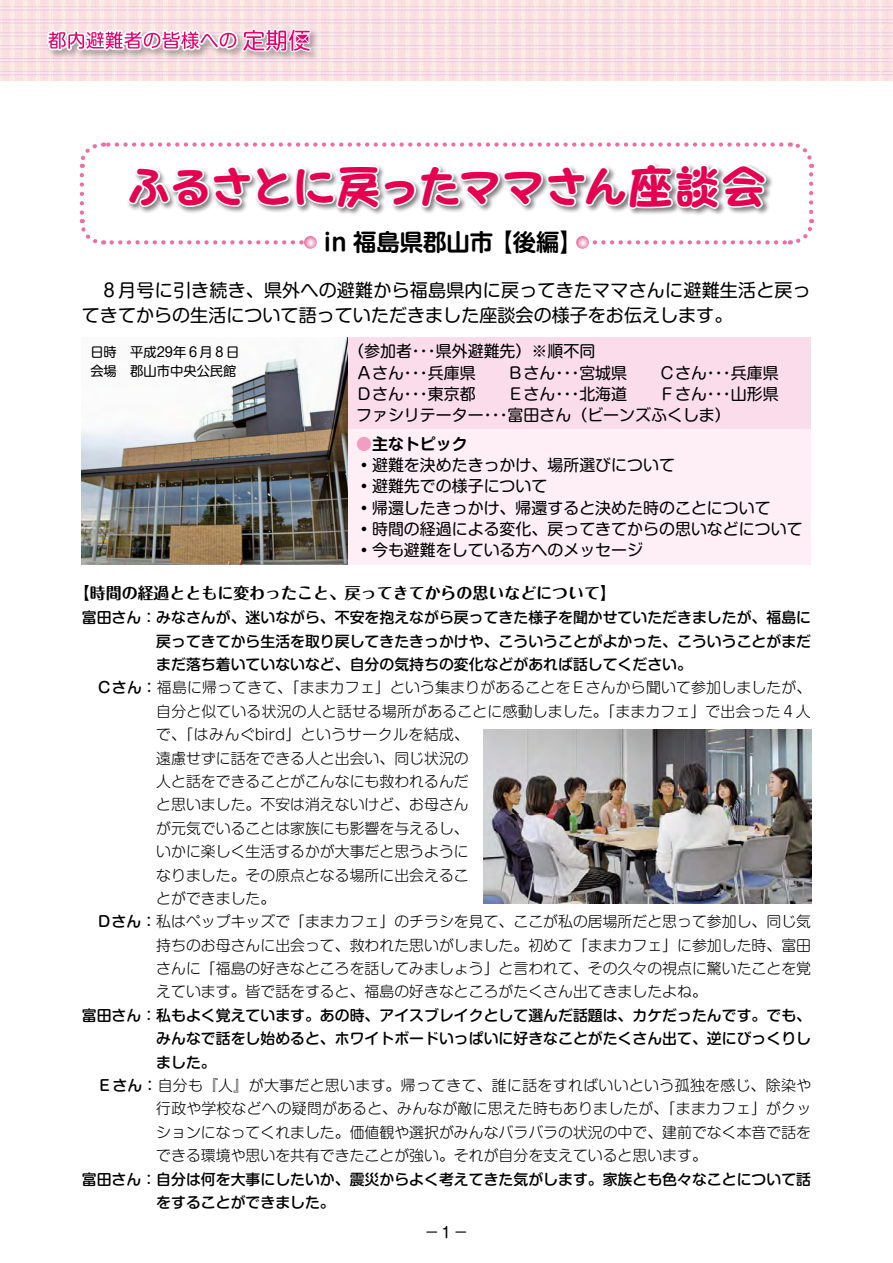
<style>
.page{position:relative;width:893px;height:1263px;background:#fff}
.page>*{position:absolute;margin:0;border:0;box-sizing:border-box;transform-origin:0 0}
.t1{font:46.8px "Pop Joy Std B";letter-spacing:-.11em;color:#e5004f}
.t2{font:700 23.4px "Shin M Go Pro De";color:#000}
.t3{font:18px/25.5px "Shin M Go Pro";letter-spacing:.01em;color:#000}
.t4{font:15.9px/21.3px "Shin M Go Pro";color:#000}
.t5{font:700 15.9px "Maru Fo Pro";color:#000}
.t6{font:700 15.9px "Shin M Go Pro De";color:#000}
.t7{font:300 14.85px "Shin M Go Pro";color:#000}
.t8{font:500 14.85px/23.4px "Shin M Go Pro";color:#000}
.t9{font:300 14.85px "Shin M Go Pro";letter-spacing:.025em;color:#000}
.t10{font:300 14.85px "Shin M Go Pro";letter-spacing:.03em;color:#000}
.t11{font:14.85px "Shin M Go Pro";color:#000}
.t12{font:13.35px/18.6px "Shin M Go Pro";color:#000}
.s1{color:#f19ec2}
.s2{font-weight:500}
</style>
<div class="page">
<img style="left:0;top:0;width:893px;height:81px">
<svg style="left:47px;top:0;width:769px;height:249px"></svg>
<div style="left:348px;top:337px;width:463px;height:92px;background:#fadcea"></div>
<div style="left:348px;top:429px;width:463px;height:135px;background:#fdeff5"></div>
<img style="left:82px;top:337px;width:266px;height:227px">
<img style="left:484px;top:729px;width:327px;height:175px">
<div style="left:425px;top:1230px;width:14px;height:4px;border:3px solid #fff"></div>
<div style="left:454px;top:1230px;width:14px;height:4px;border:3px solid #fff"></div>
<h1 class="t1" style="left:126px;top:157px;width:643px">ふるさとに戻ったママさん座談会</h1>
<h2 class="t2" style="left:324px;top:223px;width:261px">in 福島県郡山市【後編】</h2>
<p class="t3" style="left:82px;top:275px;width:731px">　８月号に引き続き、県外への避難から福島県内に戻ってきたママさんに避難生活と戻ってきてからの生活について語っていただきました座談会の様子をお伝えします。</p>
<p class="t4" style="left:356px;top:339px;width:424px;text-indent:-8px">（参加者・・・県外避難先）※順不同<br>Ａさん・・・兵庫県　　Ｂさん・・・宮城県　　Ｃさん・・・兵庫県<br>Ｄさん・・・東京都　　Ｅさん・・・北海道　　Ｆさん・・・山形県ファシリテーター・・・富田さん（ビーンズふくしま）</p>
<p class="t6" style="left:356px;top:431px;width:113px"><span class="s1">●</span>主なトピック</p>
<p class="t4" style="left:356px;top:453px;width:448px">・避難を決めたきっかけ、場所選びについて<br>・避難先での様子について<br>・帰還したきっかけ、帰還すると決めた時のことについて<br>・時間の経過による変化、戻ってきてからの思いなどについて・今も避難をしている方へのメッセージ</p>
<p class="t5" style="left:74px;top:580px;width:544px">【時間の経過とともに変わったこと、戻ってきてからの思いなどについて】</p>
<p class="t8" style="left:82px;top:604px;width:731px">富田さん：みなさんが、迷いながら、不安を抱えながら戻ってきた様子を聞かせていただきましたが、福島に</p>
<p class="t8" style="left:156px;top:628px;width:656px">戻ってきてから生活を取り戻してきたきっかけや、こういうことがよかった、こういうことがまだ</p>
<p class="t8" style="left:156px;top:651px;width:537px">まだ落ち着いていないなど、自分の気持ちの変化などがあれば話してください。</p>
<p class="t7" style="left:82px;top:676px;width:731px"><span class="s2">　Ｃさん：</span>福島に帰ってきて、「ままカフェ」という集まりがあることをＥさんから聞いて参加しましたが、</p>
<p class="t7" style="left:156px;top:699px;width:656px">自分と似ている状況の人と話せる場所があることに感動しました。「ままカフェ」で出会った４人</p>
<p class="t10" style="left:156px;top:723px;width:314px">で、「はみんぐbird」というサークルを結成、</p>
<p class="t7" style="left:156px;top:746px;width:314px">遠慮せずに話をできる人と出会い、同じ状況の</p>
<p class="t7" style="left:156px;top:769px;width:314px">人と話をできることがこんなにも救われるんだ</p>
<p class="t7" style="left:156px;top:793px;width:314px">と思いました。不安は消えないけど、お母さん</p>
<p class="t7" style="left:156px;top:816px;width:314px">が元気でいることは家族にも影響を与えるし、</p>
<p class="t7" style="left:156px;top:839px;width:314px">いかに楽しく生活するかが大事だと思うように</p>
<p class="t7" style="left:156px;top:863px;width:314px">なりました。その原点となる場所に出会えるこ</p>
<p class="t7" style="left:156px;top:886px;width:121px">とができました。</p>
<p class="t7" style="left:97px;top:910px;width:716px"><span class="s2">Ｄさん：</span>私はペップキッズで「ままカフェ」のチラシを見て、ここが私の居場所だと思って参加し、同じ気</p>
<p class="t7" style="left:156px;top:933px;width:656px">持ちのお母さんに出会って、救われた思いがしました。初めて「ままカフェ」に参加した時、富田</p>
<p class="t7" style="left:156px;top:956px;width:656px">さんに「福島の好きなところを話してみましょう」と言われて、その久々の視点に驚いたことを覚</p>
<p class="t7" style="left:156px;top:980px;width:552px">えています。皆で話をすると、福島の好きなところがたくさん出てきましたよね。</p>
<p class="t8" style="left:82px;top:1002px;width:731px">富田さん：私もよく覚えています。あの時、アイスブレイクとして選んだ話題は、カケだったんです。でも、</p>
<p class="t8" style="left:156px;top:1025px;width:656px">みんなで話をし始めると、ホワイトボードいっぱいに好きなことがたくさん出て、逆にびっくりし</p>
<p class="t8" style="left:156px;top:1048px;width:61px">ました。</p>
<p class="t9" style="left:82px;top:1073px;width:731px"><span class="s2">　Ｅさん：</span>自分も『人』が大事だと思います。帰ってきて、誰に話をすればいいという孤独を感じ、除染や</p>
<p class="t7" style="left:156px;top:1097px;width:656px">行政や学校などへの疑問があると、みんなが敵に思えた時もありましたが、「ままカフェ」がクッ</p>
<p class="t7" style="left:156px;top:1120px;width:656px">ションになってくれました。価値観や選択がみんなバラバラの状況の中で、建前でなく本音で話を</p>
<p class="t7" style="left:156px;top:1143px;width:552px">できる環境や思いを共有できたことが強い。それが自分を支えていると思います。</p>
<p class="t8" style="left:156px;top:1165px;width:656px;text-indent:-74px">富田さん：自分は何を大事にしたいか、震災からよく考えてきた気がします。家族とも色々なことについて話をすることができました。</p>
<p class="t12" style="left:90px;top:341px;width:151px">日時　平成29年６月８日会場　郡山市中央公民館</p>
<p class="t11" style="left:425px;top:1220px;width:45px">− 1 −</p>
</div>
